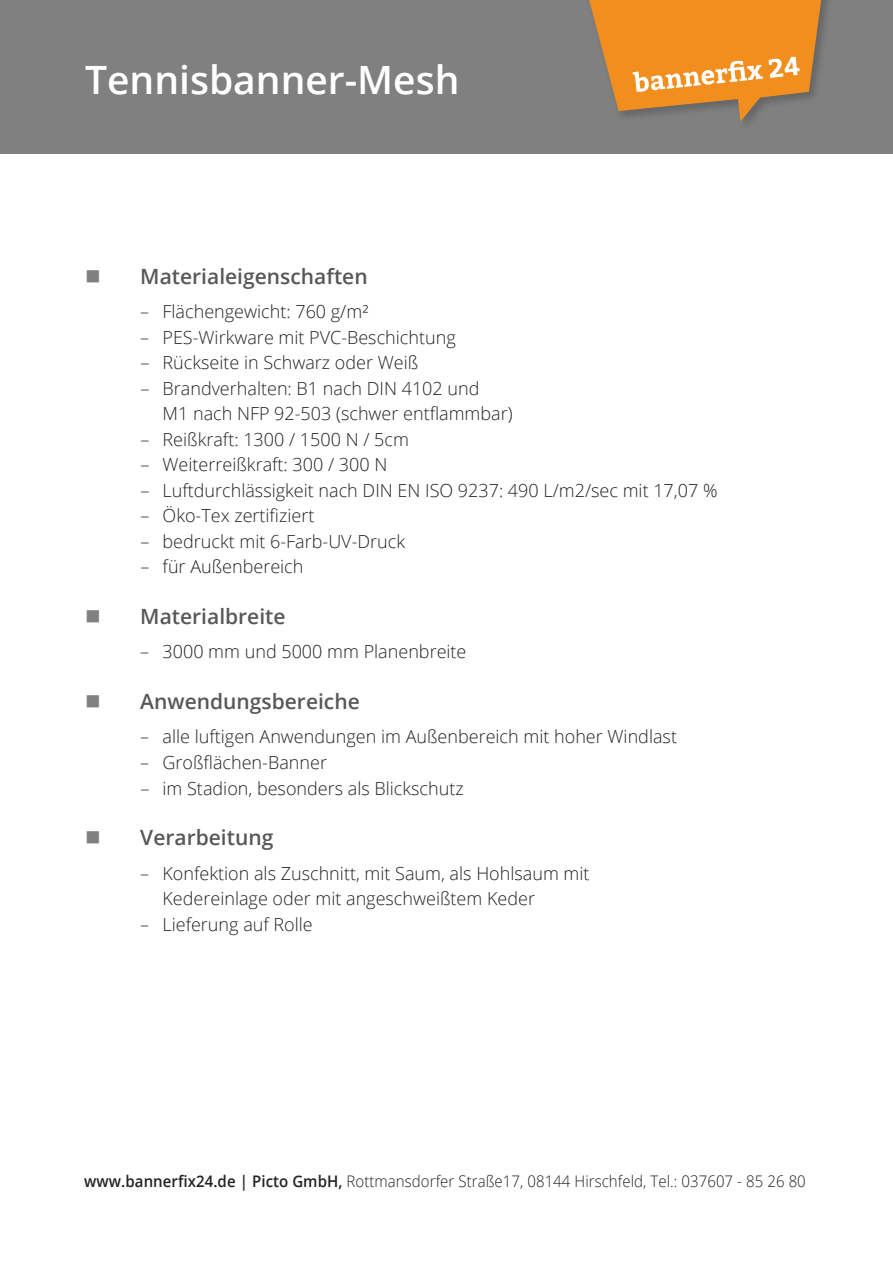
<style>
.page{position:relative;width:893px;height:1263px;background:#fff}
.page>*{position:absolute;margin:0;border:0;box-sizing:border-box;transform-origin:0 0}
.t1{font:600 39px "Open Sans";color:#fff}
.t2{font:600 21px "Open Sans";color:#585857}
.t3{font:300 18px/25.5px "Open Sans";color:#222221}
.t4{font:300 15.9px "Open Sans";letter-spacing:.005em;color:#222221;scale:.94 1}
.s1{color:#808080}
.s2{font-weight:600}
</style>
<div class="page">
<div style="left:0;top:0;width:893px;height:154px;background:#808080"></div>
<img style="left:740px;top:0;width:88px;height:124px">
<svg style="left:589px;top:0;width:232px;height:121px"></svg>
<h1 class="t1" style="left:85px;top:53px;width:376px">Tennisbanner-Mesh</h1>
<p class="t2" style="left:85px;top:261px;width:284px"><span class="s1">■</span> Materialeigenschaften</p>
<p class="t3" style="left:140px;top:298px;width:230px">– Flächengewicht: 760 g/m²</p>
<p class="t3" style="left:140px;top:324px;width:317px">– PES-Wirkware mit PVC-Beschichtung</p>
<p class="t3" style="left:140px;top:349px;width:279px">– Rückseite in Schwarz oder Weiß</p>
<p class="t3" style="left:163px;top:375px;width:352px;text-indent:-22px">– Brandverhalten: B1 nach DIN 4102 und<br>M1 nach NFP 92-503 (schwer entflammbar)</p>
<p class="t3" style="left:140px;top:426px;width:270px">– Reißkraft: 1300 / 1500 N / 5cm</p>
<p class="t3" style="left:140px;top:451px;width:249px">– Weiterreißkraft: 300 / 300 N</p>
<p class="t3" style="left:140px;top:477px;width:579px">– Luftdurchlässigkeit nach DIN EN ISO 9237: 490 L/m2/sec mit 17,07 %</p>
<p class="t3" style="left:140px;top:502px;width:175px">– Öko-Tex zertifiziert</p>
<p class="t3" style="left:140px;top:528px;width:266px">– bedruckt mit 6-Farb-UV-Druck</p>
<p class="t3" style="left:140px;top:553px;width:165px">– für Außenbereich</p>
<p class="t2" style="left:85px;top:602px;width:202px"><span class="s1">■</span> Materialbreite</p>
<p class="t3" style="left:140px;top:638px;width:328px">– 3000 mm und 5000 mm Planenbreite</p>
<p class="t2" style="left:85px;top:687px;width:276px"><span class="s1">■</span> Anwendungsbereiche</p>
<p class="t3" style="left:140px;top:724px;width:538px">– alle luftigen Anwendungen im Außenbereich mit hoher Windlast</p>
<p class="t3" style="left:140px;top:749px;width:188px">– Großflächen-Banner</p>
<p class="t3" style="left:140px;top:775px;width:325px">– im Stadion, besonders als Blickschutz</p>
<p class="t2" style="left:85px;top:823px;width:190px"><span class="s1">■</span> Verarbeitung</p>
<p class="t3" style="left:163px;top:860px;width:429px;text-indent:-22px">– Konfektion als Zuschnitt, mit Saum, als Hohlsaum mit<br>Kedereinlage oder mit angeschweißtem Keder</p>
<p class="t3" style="left:140px;top:911px;width:174px">– Lieferung auf Rolle</p>
<p class="t4" style="left:84px;top:1170px;width:769px"><span class="s2">www.bannerfix24.de | Picto GmbH,</span> Rottmansdorfer Straße17, 08144 Hirschfeld, Tel.: 037607 - 85 26 80</p>
</div>
